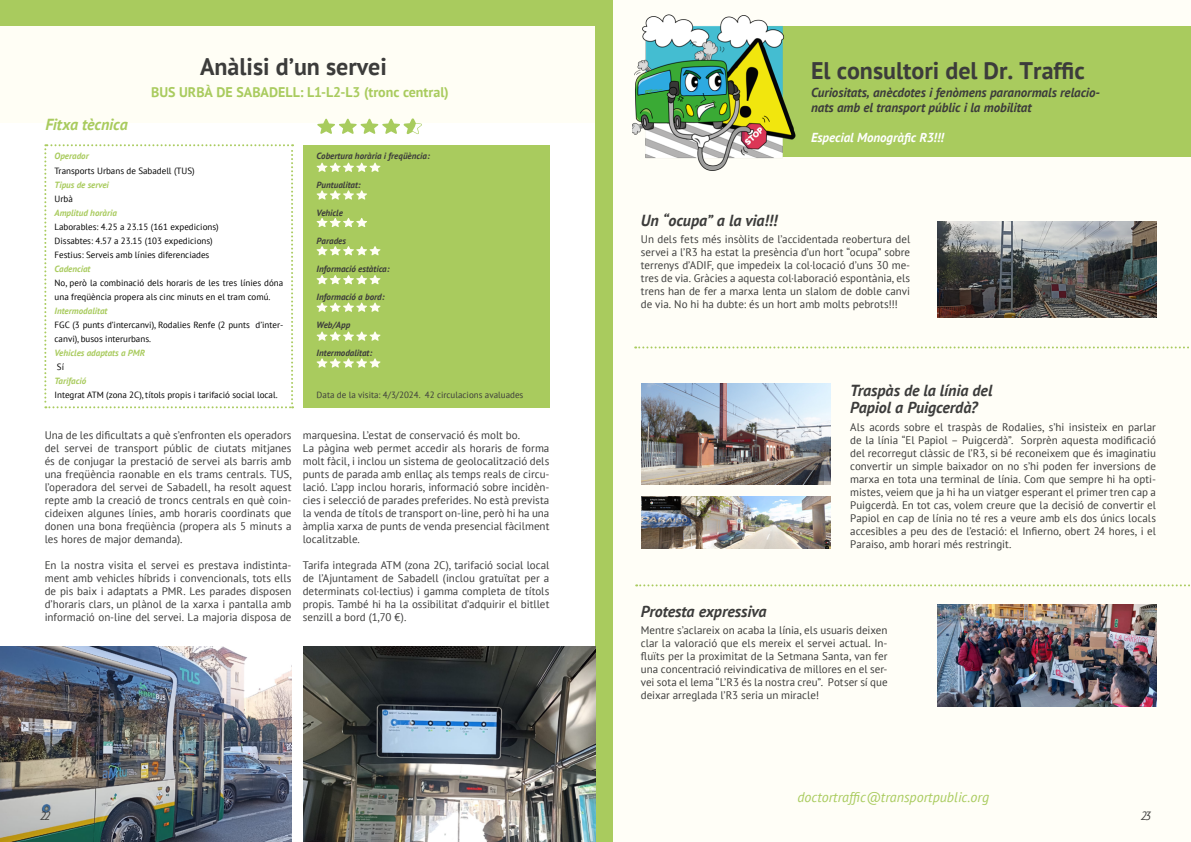
<style>
.page{position:relative;width:1191px;height:842px;background:#fff}
.page>*{position:absolute;margin:0;border:0;box-sizing:border-box;transform-origin:0 0}
.t1{font:700 24px "PT Sans";color:#3c3c3b}
.t2{font:italic 700 16px/17px "PT Sans";letter-spacing:-.005em;color:#3c3c3b}
.t3{font:italic 700 16px "PT Sans";letter-spacing:-.01em;color:#a9cb5e}
.t4{font:700 14px "PT Sans";color:#a9cb5e}
.t5{font:italic 14px "PT Sans";color:#a9cb5e}
.t6{font:italic 700 13px/15px "PT Sans";color:#3c3c3b}
.t7{font:italic 700 13px "PT Sans";letter-spacing:-.005em;color:#fff}
.t8{font:italic 12px "PT Sans";color:#3c3c3b}
.t9{font:11px/13px "PT Sans";color:#3c3c3b;text-align:justify}
.t10{font:9px/14px "PT Sans";color:#000}
.t11{font:italic 700 9px "PT Sans";color:#3c3c3b}
.t12{font:italic 700 9px "PT Sans";color:#a9cb5e}
.t13{font:9px "PT Sans";color:#3c3c3b}
</style>
<div class="page">
<div style="left:303px;top:145px;width:246px;height:262px;background:#a9cb5e"></div>
<div style="left:0;top:0;width:595px;height:122px;background:#fffef5"></div>
<div style="left:595px;top:0;width:596px;height:842px;background:#fffef7"></div>
<svg style="left:635px;top:346px;width:554px;height:2px"></svg>
<img style="left:937px;top:221px;width:219px;height:96px">
<img style="left:937px;top:605px;width:219px;height:101px">
<div style="left:738px;top:26px;width:453px;height:131px;background:#a9cb5e"></div>
<img style="left:632px;top:14px;width:164px;height:156px">
<svg style="left:636px;top:584px;width:554px;height:2px"></svg>
<div style="left:595px;top:0;width:17px;height:842px;background:#a9cb5e"></div>
<img style="left:642px;top:383px;width:189px;height:102px">
<img style="left:642px;top:496px;width:189px;height:53px">
<div style="left:0;top:0;width:595px;height:26px;background:#a9cb5e"></div>
<svg style="left:44px;top:144px;width:249px;height:264px"></svg>
<svg style="left:317px;top:190px;width:50px;height:10px"></svg>
<svg style="left:317px;top:218px;width:50px;height:9px"></svg>
<svg style="left:317px;top:118px;width:105px;height:16px"></svg>
<svg style="left:317px;top:163px;width:63px;height:9px"></svg>
<svg style="left:317px;top:246px;width:63px;height:9px"></svg>
<svg style="left:317px;top:275px;width:63px;height:9px"></svg>
<svg style="left:317px;top:303px;width:63px;height:9px"></svg>
<svg style="left:317px;top:332px;width:63px;height:9px"></svg>
<svg style="left:317px;top:358px;width:63px;height:10px"></svg>
<img style="left:0;top:646px;width:291px;height:196px">
<img style="left:303px;top:646px;width:292px;height:196px">
<h2 class="t3" style="left:45px;top:114px;width:84px">Fitxa tècnica</h2>
<h1 class="t1" style="left:200px;top:50px;width:188px">Anàlisi d’un servei</h1>
<p class="t4" style="left:151px;top:82px;width:299px">BUS URBÀ DE SABADELL: L1-L2-L3 (tronc central)</p>
<p class="t12" style="left:55px;top:150px;width:36px">Operador</p>
<p class="t10" style="left:55px;top:163px;width:142px">Transports Urbans de Sabadell (TUS)</p>
<p class="t12" style="left:55px;top:178px;width:56px">Tipus de servei</p>
<p class="t10" style="left:55px;top:191px;width:20px">Urbà</p>
<p class="t12" style="left:55px;top:206px;width:64px">Amplitud horària</p>
<p class="t10" style="left:55px;top:219px;width:166px">Laborables: 4.25 a 23.15 (161 expedicions)<br>Dissabtes: 4.57 a 23.15 (103 expedicions)<br>Festius: Serveis amb línies diferenciades</p>
<p class="t12" style="left:55px;top:262px;width:37px">Cadenciat</p>
<p class="t10" style="left:55px;top:275px;width:230px">No, però la combinació dels horaris de les tres línies dóna una freqüència propera als cinc minuts en el tram comú.</p>
<p class="t12" style="left:55px;top:304px;width:54px">Intermodalitat</p>
<p class="t10" style="left:55px;top:317px;width:230px">FGC (3 punts d’intercanvi), Rodalies Renfe (2 punts d’inter&shy;canvi), busos interurbans.</p>
<p class="t12" style="left:55px;top:346px;width:92px">Vehicles adaptats a PMR</p>
<p class="t10" style="left:57px;top:359px;width:9px">Sí</p>
<p class="t12" style="left:55px;top:374px;width:33px">Tarifació</p>
<p class="t10" style="left:55px;top:387px;width:224px">Integrat ATM (zona 2C), títols propis i tarifació social local.</p>
<p class="t11" style="left:317px;top:150px;width:115px">Cobertura horària i freqüència:</p>
<p class="t11" style="left:317px;top:178px;width:46px">Puntualitat:</p>
<p class="t11" style="left:317px;top:206px;width:28px">Vehicle</p>
<p class="t11" style="left:317px;top:234px;width:31px">Parades</p>
<p class="t11" style="left:317px;top:262px;width:74px">Informació estàtica:</p>
<p class="t11" style="left:317px;top:290px;width:70px">Informació a bord:</p>
<p class="t11" style="left:317px;top:318px;width:35px">Web/App</p>
<p class="t11" style="left:317px;top:346px;width:57px">Intermodalitat:</p>
<p class="t13" style="left:317px;top:389px;width:208px">Data de la visita: 4/3/2024. 42 circulacions avaluades</p>
<p class="t9" style="left:45px;top:428px;width:248px">Una de les dificultats a què s’enfronten els operadors del servei de transport públic de ciutats mitjanes és de conjugar la prestació de servei als barris amb una freqüència raonable en els trams centrals. TUS, l’operadora del servei de Sabadell, ha resolt aquest repte amb la creació de troncs centrals en què coin&shy;cideixen algunes línies, amb horaris coordinats que donen una bona freqüència (propera als 5 minuts a les hores de major demanda).</p>
<p class="t9" style="left:45px;top:558px;width:248px">En la nostra visita el servei es prestava indistinta&shy;ment amb vehicles híbrids i convencionals, tots ells de pis baix i adaptats a PMR. Les parades disposen d’horaris clars, un plànol de la xarxa i pantalla amb informació on-line del servei. La majoria disposa de</p>
<p class="t9" style="left:303px;top:428px;width:248px;text-align:left">marquesina. L’estat de conservació és molt bo.<br>La pàgina web permet accedir als horaris de forma molt fàcil, i inclou un sistema de geolocalització dels punts de parada amb enllaç als temps reals de circu&shy;lació. L’app inclou horaris, informació sobre incidèn&shy;cies i selecció de parades preferides. No està prevista la venda de títols de transport on-line, però hi ha una àmplia xarxa de punts de venda presencial fàcilment localitzable.</p>
<p class="t9" style="left:303px;top:558px;width:248px">Tarifa integrada ATM (zona 2C), tarifació social local de l’Ajuntament de Sabadell (inclou gratuïtat per a determinats col·lectius) i gamma completa de títols propis. També hi ha la ossibilitat d’adquirir el bitllet senzill a bord (1,70 €).</p>
<h1 class="t1" style="left:811px;top:55px;width:275px">El consultori del Dr. Traffic</h1>
<h2 class="t2" style="left:641px;top:212px;width:138px">Un “ocupa” a la via!!!</h2>
<p class="t6" style="left:811px;top:84px;width:290px">Curiositats, anècdotes i fenòmens paranormals relacio&shy;nats amb el transport públic i la mobilitat</p>
<p class="t7" style="left:811px;top:128px;width:134px">Especial Monogràfic R3!!!</p>
<p class="t9" style="left:641px;top:233px;width:271px">Un dels fets més insòlits de l’accidentada reobertura del servei a l’R3 ha estat la presència d’un hort “ocupa” sobre terrenys d’ADIF, que impedeix la col·locació d’uns 30 me&shy;tres de via. Gràcies a aquesta col·laboració espontània, els trens han de fer a marxa lenta un slalom de doble canvi de via. No hi ha dubte: és un hort amb molts pebrots!!!</p>
<h2 class="t2" style="left:850px;top:381px;width:144px">Traspàs de la línia del<br>Papiol a Puigcerdà?</h2>
<h2 class="t2" style="left:641px;top:602px;width:127px">Protesta expressiva</h2>
<p class="t9" style="left:850px;top:421px;width:307px">Als acords sobre el traspàs de Rodalies, s’hi insisteix en parlar de la línia “El Papiol – Puigcerdà”. Sorprèn aquesta modificació del recorregut clàssic de l’R3, si bé reconeixem que és imaginatiu convertir un simple baixador on no s’hi poden fer inversions de marxa en tota una terminal de línia. Com que sempre hi ha opti&shy;mistes, veiem que ja hi ha un viatger esperant el primer tren cap a Puigcerdà. En tot cas, volem creure que la decisió de convertir el Papiol en cap de línia no té res a veure amb els dos únics locals accesibles a peu des de l’estació: el Infierno, obert 24 hores, i el Paraiso, amb horari més restringit.</p>
<p class="t9" style="left:641px;top:623px;width:248px">Mentre s’aclareix on acaba la línia, els usuaris deixen clar la valoració que els mereix el servei actual. In&shy;fluïts per la proximitat de la Setmana Santa, van fer una concentració reivindicativa de millores en el ser&shy;vei sota el lema “L’R3 és la nostra creu”. Potser sí que deixar arreglada l’R3 seria un miracle!</p>
<p class="t5" style="left:797px;top:788px;width:193px">doctortraffic@transportpublic.org</p>
<p class="t8" style="left:40px;top:808px;width:12px">22</p>
<p class="t8" style="left:1140px;top:808px;width:12px">23</p>
</div>
